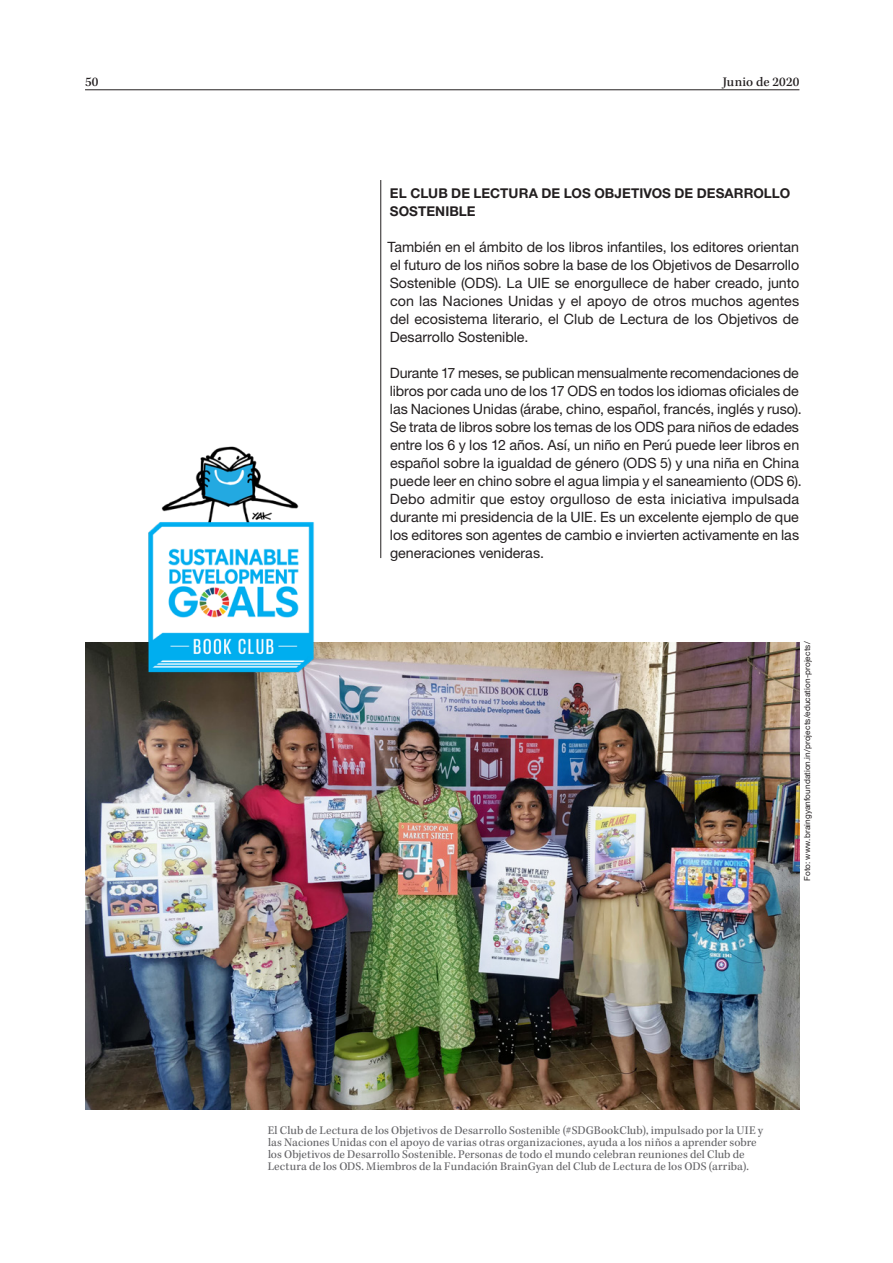
<style>
.page{position:relative;width:893px;height:1263px;background:#fff}
.page>*{position:absolute;margin:0;border:0;box-sizing:border-box;transform-origin:0 0}
.Body{font:14.25px/18px "Helvetica Neue LT Std";letter-spacing:-.005em;color:#231f20;text-align:justify}
.Body_title{font:700 13.5px/18px "Helvetica Neue LT Std";letter-spacing:.005em;color:#231f20}
.t1{font:500 13.5px "Kepler Std";letter-spacing:.02em;color:#231f20}
.t2{font:12px/12px "Kepler Std";letter-spacing:.005em;color:#636366}
.Photo_credit{font:8.25px "Helvetica Neue LT Std";letter-spacing:.01em;color:#231f20}
</style>
<div class="page">
<img style="left:85px;top:642px;width:714px;height:468px">
<hr style="left:85px;top:90px;width:714px;height:1px;background:#231f20">
<img style="left:120px;top:446px;width:220px;height:259px">
<hr style="left:380px;top:180px;width:1px;height:378px;background:#231f20">
<p class="t1" style="left:85px;top:74px;width:15px">50</p>
<p class="t1" style="left:723px;top:74px;width:78px">Junio de 2020</p>
<p class="Body_title" style="left:390px;top:184px;width:402px">EL CLUB DE LECTURA DE LOS OBJETIVOS DE DESARROLLO<br>SOSTENIBLE</p>
<p class="Body" style="left:387px;top:238px;width:413px">También en el ámbito de los libros infantiles, los editores orientan el futuro de los niños sobre la base de los Objetivos de Desarrollo Sostenible (ODS). La UIE se enorgullece de haber creado, junto con las Naciones Unidas y el apoyo de otros muchos agentes del ecosistema literario, el Club de Lectura de los Objetivos de Desarrollo Sostenible.</p>
<p class="Body" style="left:390px;top:364px;width:414px;text-align:left">Durante 17 meses, se publican mensualmente recomendaciones de libros por cada uno de los 17 ODS en todos los idiomas oficiales de las Naciones Unidas (árabe, chino, español, francés, inglés y ruso).<br>Se trata de libros sobre los temas de los ODS para niños de edades entre los 6 y los 12 años. Así, un niño en Perú puede leer libros en español sobre la igualdad de género (ODS 5) y una niña en China puede leer en chino sobre el agua limpia y el saneamiento (ODS 6).</p>
<p class="Body" style="left:390px;top:490px;width:411px">Debo admitir que estoy orgulloso de esta iniciativa impulsada durante mi presidencia de la UIE. Es un excelente ejemplo de que los editores son agentes de cambio e invierten activamente en las generaciones venideras.</p>
<p class="Photo_credit" style="left:802px;top:881px;width:241px;rotate:-90deg">Foto: www.braingyanfoundation.in/projects/education-projects/</p>
<p class="t2" style="left:268px;top:1125px;width:497px">El Club de Lectura de los Objetivos de Desarrollo Sostenible (#SDGBookClub), impulsado por la UIE y las Naciones Unidas con el apoyo de varias otras organizaciones, ayuda a los niños a aprender sobre los Objetivos de Desarrollo Sostenible. Personas de todo el mundo celebran reuniones del Club de Lectura de los ODS. Miembros de la Fundación BrainGyan del Club de Lectura de los ODS (arriba).</p>
</div>
